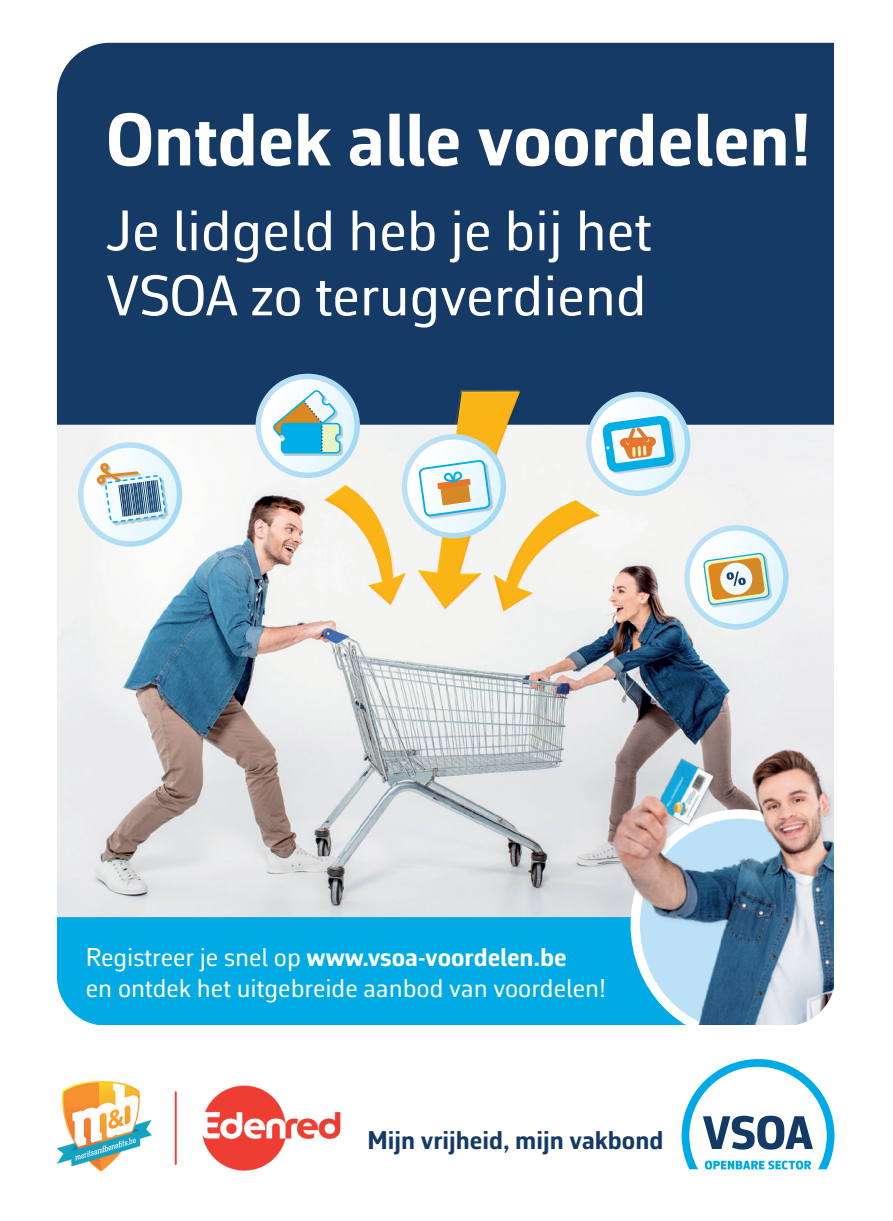
<style>
.page{position:relative;width:893px;height:1221px;background:#fff}
.page>*{position:absolute;margin:0;border:0;box-sizing:border-box;transform-origin:0 0}
.t1{font:700 75.15px "Corbeau Pro";color:#fff}
.t2{font:57.75px/64.9px "Corbeau Pro";color:#fff}
.t3{font:25.95px/31.2px "Corbeau Pro";color:#fff}
.t4{font:700 25.95px "Corbeau Pro";color:#143a65}
.s1{font-weight:700}
</style>
<div class="page">
<img style="left:57px;top:424px;width:777px;height:493px">
<div style="left:57px;top:917px;width:498px;height:108px;background:#00abe5"></div>
<div style="left:57px;top:43px;width:777px;height:381px;background:#143a65"></div>
<img style="left:555px;top:738px;width:279px;height:287px">
<svg style="left:77px;top:441px;width:107px;height:108px"></svg>
<svg style="left:272px;top:305px;width:403px;height:309px"></svg>
<svg style="left:77px;top:441px;width:105px;height:105px"></svg>
<svg style="left:255px;top:373px;width:105px;height:105px"></svg>
<svg style="left:402px;top:434px;width:104px;height:104px"></svg>
<svg style="left:586px;top:391px;width:104px;height:105px"></svg>
<svg style="left:684px;top:525px;width:105px;height:104px"></svg>
<img style="left:57px;top:1081px;width:284px;height:90px">
<svg style="left:682px;top:1059px;width:152px;height:110px"></svg>
<h1 class="t1" style="left:106px;top:89px;width:707px">Ontdek alle voordelen!</h1>
<h2 class="t2" style="left:106px;top:197px;width:547px">Je lidgeld heb je bij het<br>VSOA zo terugverdiend</h2>
<p class="t3" style="left:86px;top:940px;width:522px">Registreer je snel op <span class="s1">www.vsoa-voordelen.be<br></span>en ontdek het uitgebreide aanbod van voordelen!</p>
<p class="t4" style="left:367px;top:1122px;width:297px">Mijn vrijheid, mijn vakbond</p>
</div>
